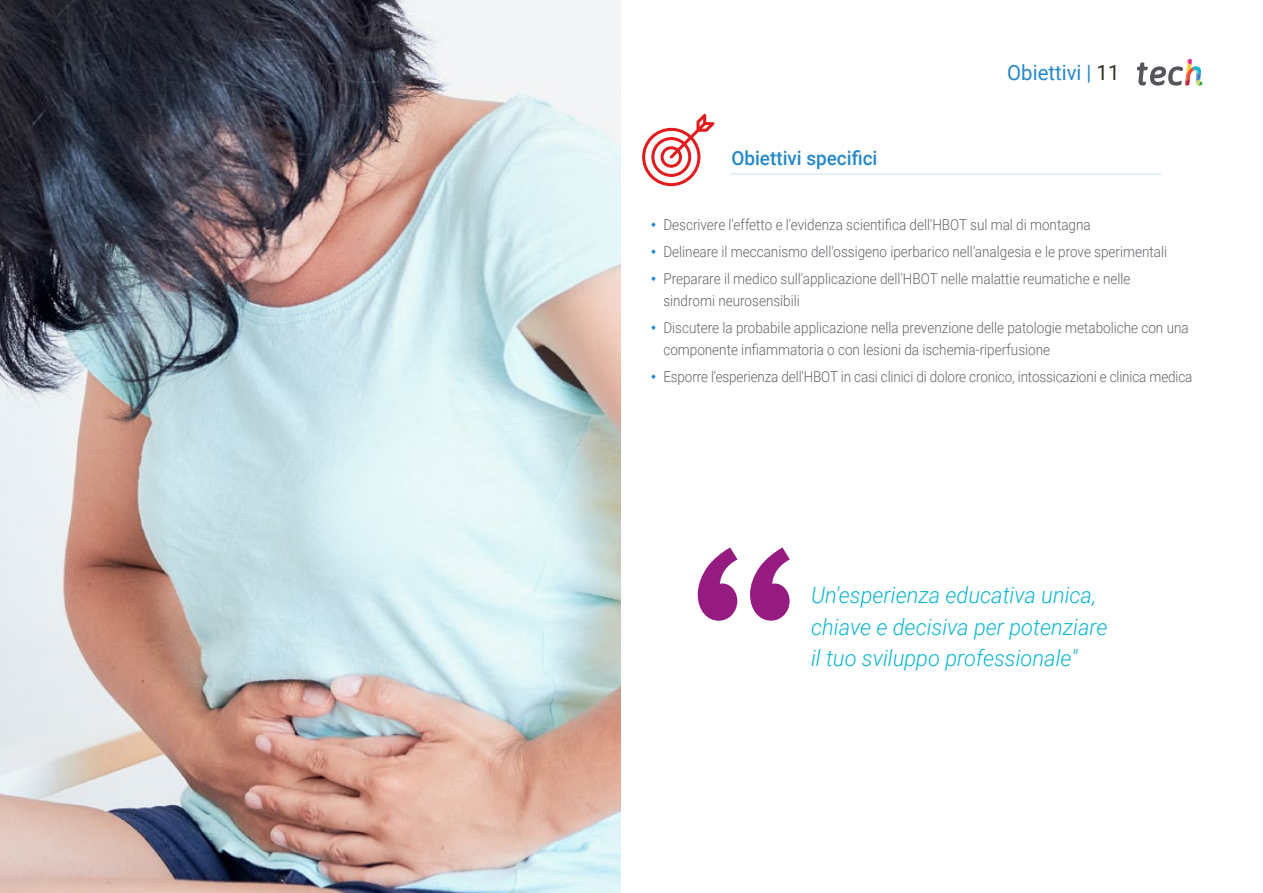
<style>
.page{position:relative;width:1263px;height:893px;background:#fff}
.page>*{position:absolute;margin:0;border:0;box-sizing:border-box;transform-origin:0 0}
.t1{font:italic 300 22.5px/31.5px "Roboto";color:#0fb6cf}
.t2{font:21px "Roboto";color:#2488c9}
.t3{font:500 19.5px "Roboto";color:#2488c9}
.t4{font:300 15px/26.7px "Roboto";color:#61646a;scale:.9 1}
.s1{color:#312e20}
</style>
<div class="page">
<svg style="left:642px;top:114px;width:72px;height:72px"></svg>
<img style="left:0;top:0;width:621px;height:893px">
<svg style="left:1137px;top:59px;width:65px;height:27px"></svg>
<svg style="left:698px;top:547px;width:92px;height:74px"></svg>
<h3 class="t3" style="left:731px;top:144px;width:147px">Obiettivi specifici</h3>
<h2 class="t2" style="left:1007px;top:57px;width:114px">Obiettivi | <span class="s1">11</span></h2>
<p class="t4" style="left:663px;top:211px;width:561px">Descrivere l'effetto e l'evidenza scientifica dell'HBOT sul mal di montagna<br>Delineare il meccanismo dell'ossigeno iperbarico nell'analgesia e le prove sperimentali<br>Preparare il medico sull'applicazione dell'HBOT nelle malattie reumatiche e nelle</p>
<p class="t4" style="left:663px;top:287px;width:585px">sindromi neurosensibili<br>Discutere la probabile applicazione nella prevenzione delle patologie metaboliche con una</p>
<p class="t4" style="left:663px;top:336px;width:589px">componente infiammatoria o con lesioni da ischemia-riperfusione<br>Esporre l'esperienza dell'HBOT in casi clinici di dolore cronico, intossicazioni e clinica medica</p>
<h1 class="t1" style="left:811px;top:578px;width:298px">Un'esperienza educativa unica, chiave e decisiva per potenziare il tuo sviluppo professionale"</h1>
</div>
